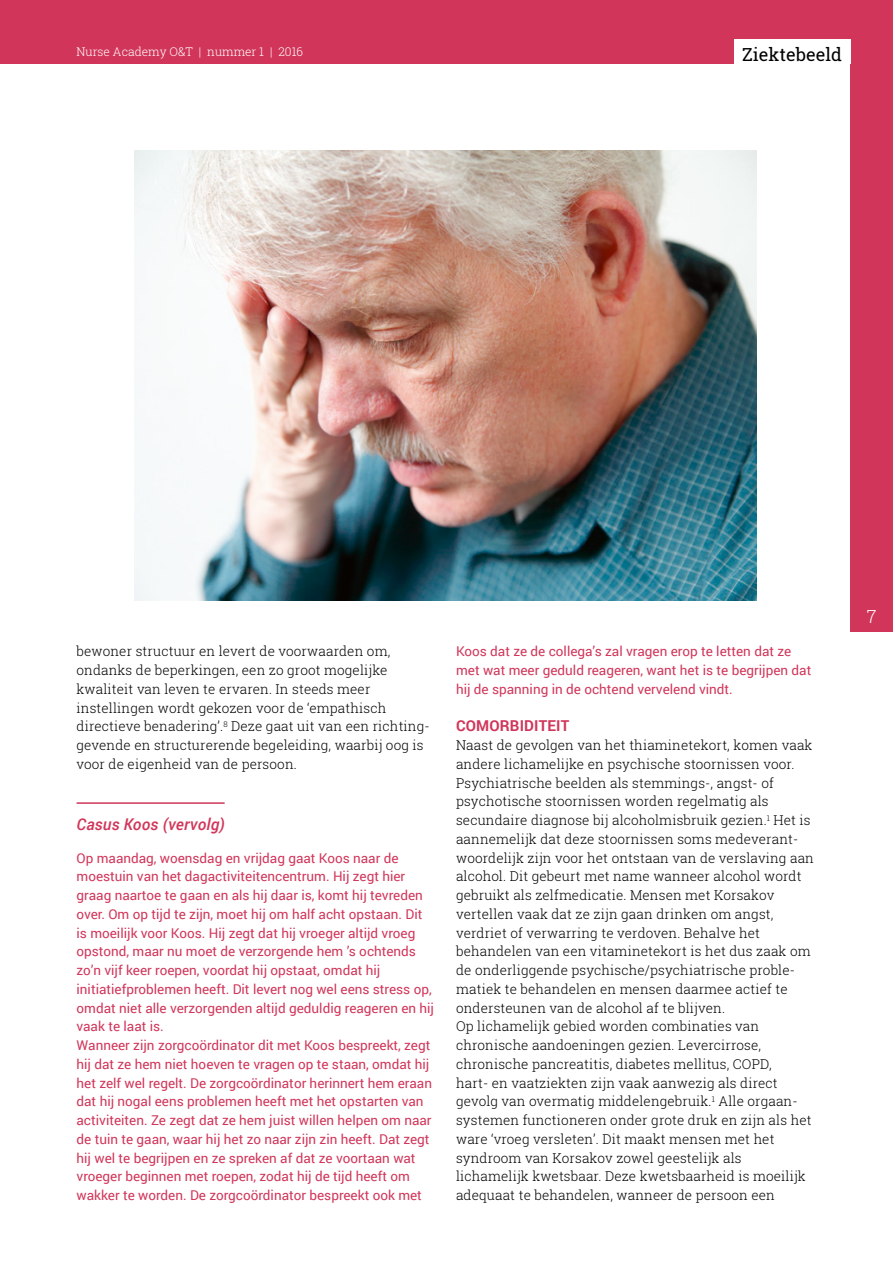
<style>
.page{position:relative;width:893px;height:1263px;background:#fff}
.page>*{position:absolute;margin:0;border:0;box-sizing:border-box;transform-origin:0 0}
.t1{font:18px "Roboto Slab";color:#000}
.t2{font:300 18px "Roboto Slab";color:#fff}
.t3{font:italic 500 16.2px "Roboto";letter-spacing:.01em;color:#d1365a}
.t4{font:700 15px "Roboto";letter-spacing:.01em;color:#d1365a}
.t5{font:300 13.5px/18.8px "Roboto Slab";letter-spacing:.01em;color:#000}
.t6{font:13.5px/18.8px "Roboto";color:#d1365a}
.t7{font:300 12px "Roboto Slab";color:#fff}
</style>
<div class="page">
<div style="left:850px;top:0;width:43px;height:631px;background:#d1365a"></div>
<div style="left:0;top:0;width:893px;height:64px;background:#d1365a"></div>
<div style="left:734px;top:39px;width:116px;height:25px;background:#fff"></div>
<hr style="left:77px;top:802px;width:148px;height:2px;background:#d1365a">
<img style="left:134px;top:150px;width:622px;height:451px">
<p class="t7" style="left:77px;top:43px;width:228px">Nurse Academy O&amp;T | nummer 1 | 2016</p>
<h1 class="t1" style="left:742px;top:42px;width:101px">Ziektebeeld</h1>
<p class="t5" style="left:77px;top:642px;width:355px">bewoner structuur en levert de voorwaarden om, ondanks de beperkingen, een zo groot mogelijke kwaliteit van leven te ervaren. In steeds meer instellingen wordt gekozen voor de ‘empathisch directieve benadering’.<sup>8</sup> Deze gaat uit van een richting&shy;gevende en structurerende begeleiding, waarbij oog is voor de eigenheid van de persoon.</p>
<p class="t3" style="left:77px;top:812px;width:150px">Casus Koos (vervolg)</p>
<p class="t6" style="left:77px;top:848px;width:359px">Op maandag, woensdag en vrijdag gaat Koos naar de moestuin van het dagactiviteitencentrum. Hij zegt hier graag naartoe te gaan en als hij daar is, komt hij tevreden over. Om op tijd te zijn, moet hij om half acht opstaan. Dit is moeilijk voor Koos. Hij zegt dat hij vroeger altijd vroeg opstond, maar nu moet de verzorgende hem ’s ochtends zo’n vijf keer roepen, voordat hij opstaat, omdat hij initiatiefproblemen heeft. Dit levert nog wel eens stress op, omdat niet alle verzorgenden altijd geduldig reageren en hij vaak te laat is.<br>Wanneer zijn zorgcoördinator dit met Koos bespreekt, zegt hij dat ze hem niet hoeven te vragen op te staan, omdat hij het zelf wel regelt. De zorgcoördinator herinnert hem eraan dat hij nogal eens problemen heeft met het opstarten van activiteiten. Ze zegt dat ze hem juist willen helpen om naar de tuin te gaan, waar hij het zo naar zijn zin heeft. Dat zegt hij wel te begrijpen en ze spreken af dat ze voortaan wat vroeger beginnen met roepen, zodat hij de tijd heeft om wakker te worden. De zorgcoördinator bespreekt ook met</p>
<p class="t6" style="left:456px;top:642px;width:357px">Koos dat ze de collega’s zal vragen erop te letten dat ze met wat meer geduld reageren, want het is te begrijpen dat hij de spanning in de ochtend vervelend vindt.</p>
<p class="t4" style="left:456px;top:715px;width:115px">COMORBIDITEIT</p>
<p class="t5" style="left:456px;top:735px;width:359px">Naast de gevolgen van het thiaminetekort, komen vaak andere lichamelijke en psychische stoornissen voor.<br>Psychiatrische beelden als stemmings-, angst- of psychotische stoornissen worden regelmatig als secundaire diagnose bij alcoholmisbruik gezien.<sup>1</sup> Het is aannemelijk dat deze stoornissen soms medeverant&shy;woordelijk zijn voor het ontstaan van de verslaving aan alcohol. Dit gebeurt met name wanneer alcohol wordt gebruikt als zelfmedicatie. Mensen met Korsakov vertellen vaak dat ze zijn gaan drinken om angst, verdriet of verwarring te verdoven. Behalve het behandelen van een vitaminetekort is het dus zaak om de onderliggende psychische/psychiatrische proble&shy;matiek te behandelen en mensen daarmee actief te ondersteunen van de alcohol af te blijven.<br>Op lichamelijk gebied worden combinaties van chronische aandoeningen gezien. Levercirrose, chronische pancreatitis, diabetes mellitus, COPD,<br>hart- en vaatziekten zijn vaak aanwezig als direct gevolg van overmatig middelengebruik.<sup>1</sup> Alle orgaan&shy;systemen functioneren onder grote druk en zijn als het ware ‘vroeg versleten’. Dit maakt mensen met het syndroom van Korsakov zowel geestelijk als lichamelijk kwetsbaar. Deze kwetsbaarheid is moeilijk adequaat te behandelen, wanneer de persoon een</p>
<h1 class="t2" style="left:867px;top:604px;width:11px">7</h1>
</div>
